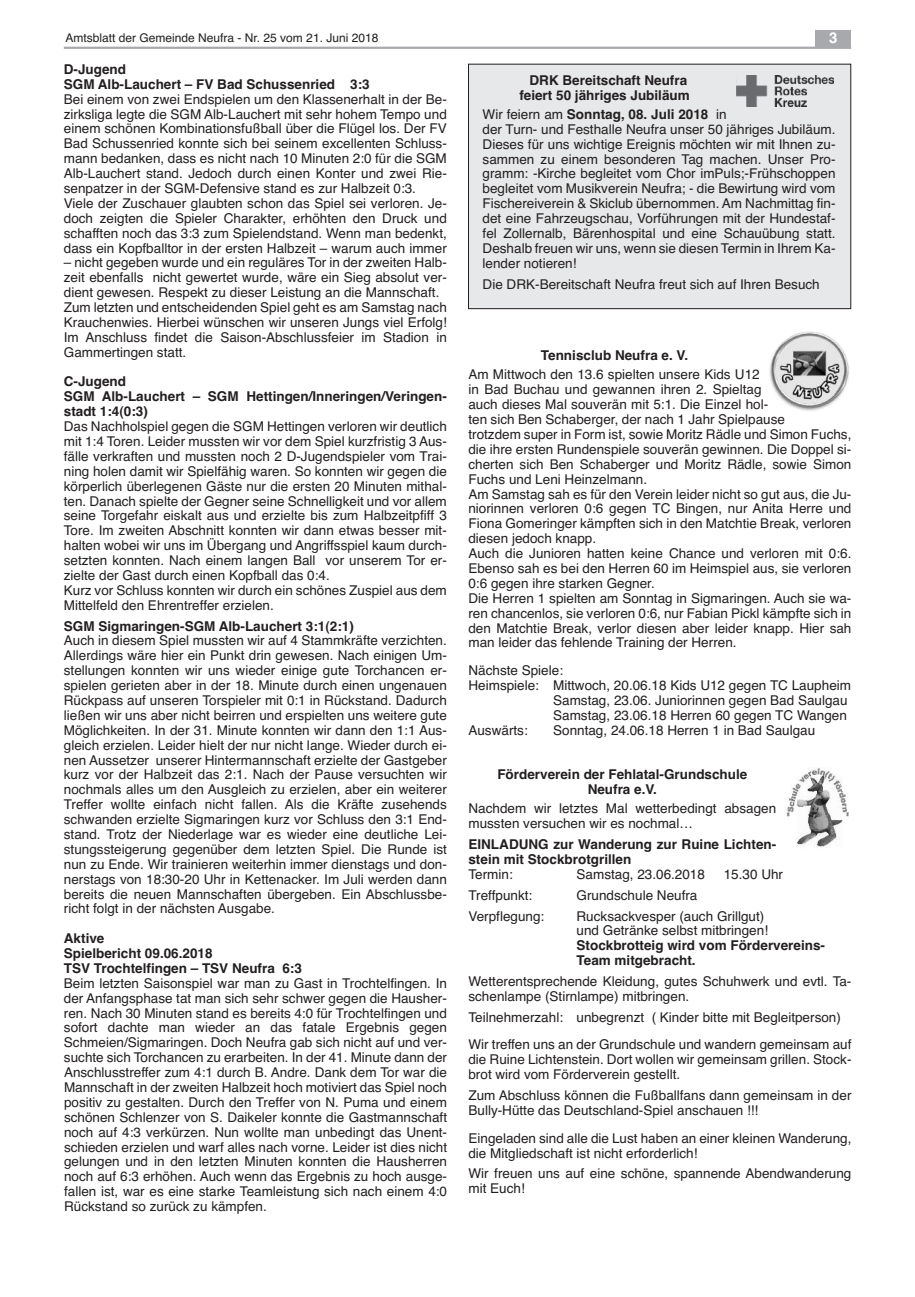
<style>
.page{position:relative;width:915px;height:1297px;background:#fff}
.page>*{position:absolute;margin:0;border:0;box-sizing:border-box;transform-origin:0 0}
.t1{font:700 15px "Helvetica";color:#fff}
.t2{font:13.5px/14.9px "Helvetica";color:#231f20}
.t3{font:700 13.5px/14.9px "Helvetica";color:#231f20}
.t4{font:12px "Helvetica";color:#231f20}
.s1{font-weight:700}
</style>
<div class="page">
<hr style="left:64px;top:47px;width:786px;height:2px;background:#a8a9ad">
<div style="left:815px;top:30px;width:35px;height:17px;background:#a8a9ad"></div>
<div style="left:468px;top:64px;width:382px;height:245px;background:#e7e8e9"></div>
<div style="left:468px;top:64px;width:382px;height:245px;border:1px solid #231f20"></div>
<img style="left:736px;top:76px;width:97px;height:30px">
<img style="left:769px;top:332px;width:79px;height:79px">
<img style="left:786px;top:768px;width:62px;height:80px">
<p class="t4" style="left:65px;top:31px;width:314px">Amtsblatt der Gemeinde Neufra - Nr. 25 vom 21. Juni 2018</p>
<p class="t1" style="left:829px;top:29px;width:10px">3</p>
<p class="t3" style="left:519px;top:73px;width:172px;text-align:center">drK bereitschaft Neufra feiert 50 jähriges Jubiläum</p>
<p class="t2" style="left:482px;top:107px;width:354px">Wir feiern am <span class="s1">Sonntag, 08. Juli 2018</span> in<br>der Turn- und Festhalle Neufra unser 50 jähriges Jubiläum.<br>Dieses für uns wichtige Ereignis möchten wir mit Ihnen zu&shy;sammen zu einem besonderen Tag machen. Unser Pro&shy;gramm: -Kirche begleitet vom Chor imPuls;-Frühschoppen begleitet vom Musikverein Neufra; - die Bewirtung wird vom Fischereiverein &amp; Skiclub übernommen. Am Nachmittag fin&shy;det eine Fahrzeugschau, Vorführungen mit der Hundestaf&shy;fel Zollernalb, Bärenhospital und eine Schauübung statt.<br>Deshalb freuen wir uns, wenn sie diesen Termin in Ihrem Ka&shy;lender notieren!</p>
<p class="t2" style="left:482px;top:277px;width:338px">Die DRK-Bereitschaft Neufra freut sich auf Ihren Besuch</p>
<p class="t3" style="left:64px;top:62px;width:307px">d-Jugend<br>SGM Alb-lauchert – fV bad Schussenried 3:3</p>
<p class="t2" style="left:64px;top:92px;width:384px">Bei einem von zwei Endspielen um den Klassenerhalt in der Be&shy;zirksliga legte die SGM Alb-Lauchert mit sehr hohem Tempo und einem schönen Kombinationsfußball über die Flügel los. Der FV Bad Schussenried konnte sich bei seinem excellenten Schluss&shy;mann bedanken, dass es nicht nach 10 Minuten 2:0 für die SGM Alb-Lauchert stand. Jedoch durch einen Konter und zwei Rie&shy;senpatzer in der SGM-Defensive stand es zur Halbzeit 0:3.<br>Viele der Zuschauer glaubten schon das Spiel sei verloren. Je&shy;doch zeigten die Spieler Charakter, erhöhten den Druck und schafften noch das 3:3 zum Spielendstand. Wenn man bedenkt, dass ein Kopfballtor in der ersten Halbzeit – warum auch immer</p>
<p class="t2" style="left:64px;top:255px;width:384px">– nicht gegeben wurde und ein reguläres Tor in der zweiten Halb&shy;zeit ebenfalls nicht gewertet wurde, wäre ein Sieg absolut ver&shy;dient gewesen. Respekt zu dieser Leistung an die Mannschaft.<br>Zum letzten und entscheidenden Spiel geht es am Samstag nach Krauchenwies. Hierbei wünschen wir unseren Jungs viel Erfolg!<br>Im Anschluss findet die Saison-Abschlussfeier im Stadion in Gammertingen statt.</p>
<p class="t3" style="left:64px;top:374px;width:384px">c-Jugend<br>SGM Alb-lauchert – SGM hettingen/inneringen/Veringen&shy;stadt 1:4(0:3)</p>
<p class="t2" style="left:64px;top:419px;width:384px">Das Nachholspiel gegen die SGM Hettingen verloren wir deutlich mit 1:4 Toren. Leider mussten wir vor dem Spiel kurzfristig 3 Aus&shy;fälle verkraften und mussten noch 2 D-Jugendspieler vom Trai&shy;ning holen damit wir Spielfähig waren. So konnten wir gegen die körperlich überlegenen Gäste nur die ersten 20 Minuten mithal&shy;ten. Danach spielte der Gegner seine Schnelligkeit und vor allem seine Torgefahr eiskalt aus und erzielte bis zum Halbzeitpfiff 3<br>Tore. Im zweiten Abschnitt konnten wir dann etwas besser mit&shy;halten wobei wir uns im Übergang und Angriffsspiel kaum durch&shy;setzten konnten. Nach einem langen Ball vor unserem Tor er&shy;zielte der Gast durch einen Kopfball das 0:4.<br>Kurz vor Schluss konnten wir durch ein schönes Zuspiel aus dem Mittelfeld den Ehrentreffer erzielen.</p>
<p class="t3" style="left:64px;top:618px;width:291px">SGM Sigmaringen-SGM Alb-lauchert 3:1(2:1)</p>
<p class="t2" style="left:64px;top:633px;width:384px;text-align:justify">Auch in diesem Spiel mussten wir auf 4 Stammkräfte verzichten.<br>Allerdings wäre hier ein Punkt drin gewesen. Nach einigen Um&shy;stellungen konnten wir uns wieder einige gute Torchancen er&shy;spielen gerieten aber in der 18. Minute durch einen ungenauen Rückpass auf unseren Torspieler mit 0:1 in Rückstand. Dadurch ließen wir uns aber nicht beirren und erspielten uns weitere gute Möglichkeiten. In der 31. Minute konnten wir dann den 1:1 Aus&shy;gleich erzielen. Leider hielt der nur nicht lange. Wieder durch ei&shy;nen Aussetzer unserer Hintermannschaft erzielte der Gastgeber kurz vor der Halbzeit das 2:1. Nach der Pause versuchten wir nochmals alles um den Ausgleich zu erzielen, aber ein weiterer Treffer wollte einfach nicht fallen. Als die Kräfte zusehends schwanden erzielte Sigmaringen kurz vor Schluss den 3:1 End&shy;stand. Trotz der Niederlage war es wieder eine deutliche Lei&shy;stungssteigerung gegenüber dem letzten Spiel. Die Runde ist nun zu Ende. Wir trainieren weiterhin immer dienstags und don&shy;nerstags von 18:30-20 Uhr in Kettenacker. Im Juli werden dann bereits die neuen Mannschaften übergeben. Ein Abschlussbe&shy;richt folgt in der nächsten Ausgabe.</p>
<p class="t3" style="left:64px;top:931px;width:239px">Aktive<br>Spielbericht 09.06.2018<br>tSV trochtelfingen – tSV Neufra 6:3</p>
<p class="t2" style="left:64px;top:976px;width:384px;text-align:justify">Beim letzten Saisonspiel war man zu Gast in Trochtelfingen. In der Anfangsphase tat man sich sehr schwer gegen die Hausher&shy;ren. Nach 30 Minuten stand es bereits 4:0 für Trochtelfingen und sofort dachte man wieder an das fatale Ergebnis gegen Schmeien/Sigmaringen. Doch Neufra gab sich nicht auf und ver&shy;suchte sich Torchancen zu erarbeiten. In der 41. Minute dann der Anschlusstreffer zum 4:1 durch B. Andre. Dank dem Tor war die Mannschaft in der zweiten Halbzeit hoch motiviert das Spiel noch positiv zu gestalten. Durch den Treffer von N. Puma und einem schönen Schlenzer von S. Daikeler konnte die Gastmannschaft noch auf 4:3 verkürzen. Nun wollte man unbedingt das Unent&shy;schieden erzielen und warf alles nach vorne. Leider ist dies nicht gelungen und in den letzten Minuten konnten die Hausherren noch auf 6:3 erhöhen. Auch wenn das Ergebnis zu hoch ausge&shy;fallen ist, war es eine starke Teamleistung sich nach einem 4:0<br>Rückstand so zurück zu kämpfen.</p>
<p class="t3" style="left:540px;top:348px;width:149px">tennisclub Neufra e. V.</p>
<p class="t2" style="left:468px;top:367px;width:384px">Am Mittwoch den 13.6 spielten unsere Kids U12<br>in Bad Buchau und gewannen ihren 2. Spieltag<br>auch dieses Mal souverän mit 5:1. Die Einzel hol-<br>ten sich Ben Schaberger, der nach 1 Jahr Spielpause<br>trotzdem super in Form ist, sowie Moritz Rädle und Simon Fuchs, die ihre ersten Rundenspiele souverän gewinnen. Die Doppel si&shy;cherten sich Ben Schaberger und Moritz Rädle, sowie Simon Fuchs und Leni Heinzelmann.<br>Am Samstag sah es für den Verein leider nicht so gut aus, die Ju&shy;niorinnen verloren 0:6 gegen TC Bingen, nur Anita Herre und Fiona Gomeringer kämpften sich in den Matchtie Break, verloren diesen jedoch knapp.<br>Auch die Junioren hatten keine Chance und verloren mit 0:6.<br>Ebenso sah es bei den Herren 60 im Heimspiel aus, sie verloren 0:6 gegen ihre starken Gegner.<br>Die Herren 1 spielten am Sonntag in Sigmaringen. Auch sie wa&shy;ren chancenlos, sie verloren 0:6, nur Fabian Pickl kämpfte sich in den Matchtie Break, verlor diesen aber leider knapp. Hier sah man leider das fehlende Training der Herren.</p>
<p class="t2" style="left:468px;top:663px;width:96px">Nächste Spiele:</p>
<p class="t2" style="left:468px;top:678px;width:384px">Heimspiele: Mittwoch, 20.06.18 Kids U12 gegen TC Laupheim</p>
<p class="t2" style="left:553px;top:693px;width:296px">Samstag, 23.06. Juniorinnen gegen Bad Saulgau</p>
<p class="t2" style="left:553px;top:708px;width:295px">Samstag, 23.06.18 Herren 60 gegen TC Wangen</p>
<p class="t2" style="left:468px;top:722px;width:61px">Auswärts:</p>
<p class="t2" style="left:553px;top:722px;width:263px">Sonntag, 24.06.18 Herren 1 in Bad Saulgau</p>
<p class="t3" style="left:497px;top:767px;width:251px;text-align:center">förderverein der fehlatal-Grundschule<br>Neufra e.V.</p>
<p class="t2" style="left:468px;top:801px;width:309px">Nachdem wir letztes Mal wetterbedingt absagen mussten versuchen wir es nochmal…</p>
<p class="t3" style="left:468px;top:837px;width:309px">eiNlAdUNG zur Wanderung zur ruine lichten&shy;stein mit Stockbrotgrillen</p>
<p class="t2" style="left:468px;top:867px;width:46px">Termin:</p>
<p class="t2" style="left:576px;top:867px;width:130px">Samstag, 23.06.2018</p>
<p class="t2" style="left:723px;top:867px;width:61px">15.30 Uhr</p>
<p class="t2" style="left:468px;top:887px;width:65px">Treffpunkt:</p>
<p class="t2" style="left:576px;top:887px;width:122px">Grundschule Neufra</p>
<p class="t2" style="left:468px;top:908px;width:77px">Verpflegung:</p>
<p class="t2" style="left:576px;top:908px;width:193px">Rucksackvesper (auch Grillgut) und Getränke selbst mitbringen!</p>
<p class="t3" style="left:576px;top:938px;width:250px">Stockbrotteig wird vom fördervereins&shy;team mitgebracht.</p>
<p class="t2" style="left:468px;top:974px;width:384px">Wetterentsprechende Kleidung, gutes Schuhwerk und evtl. Ta&shy;schenlampe (Stirnlampe) mitbringen.</p>
<p class="t2" style="left:468px;top:1003px;width:384px;line-height:27.6px">Teilnehmerzahl: unbegrenzt ( Kinder bitte mit Begleitperson)<br>Wir treffen uns an der Grundschule und wandern gemeinsam auf</p>
<p class="t2" style="left:468px;top:1052px;width:384px">die Ruine Lichtenstein. Dort wollen wir gemeinsam grillen. Stock&shy;brot wird vom Förderverein gestellt.</p>
<p class="t2" style="left:468px;top:1088px;width:384px">Zum Abschluss können die Fußballfans dann gemeinsam in der<br>Bully-Hütte das Deutschland-Spiel anschauen !!!</p>
<p class="t2" style="left:468px;top:1130px;width:384px">Eingeladen sind alle die Lust haben an einer kleinen Wanderung, die Mitgliedschaft ist nicht erforderlich!</p>
<p class="t2" style="left:468px;top:1166px;width:384px">Wir freuen uns auf eine schöne, spannende Abendwanderung mit Euch!</p>
</div>
